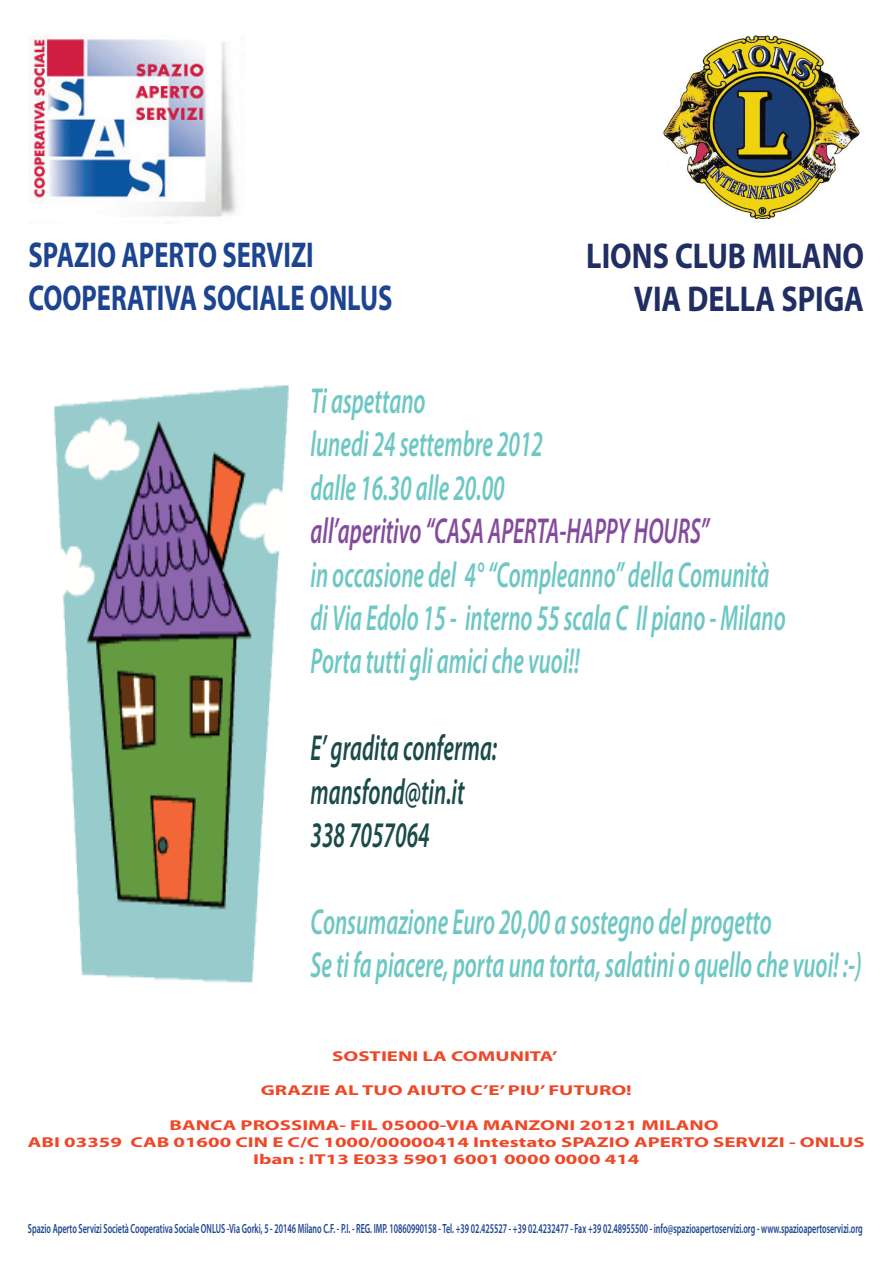
<style>
.page{position:relative;width:893px;height:1263px;background:#fff}
.page>*{position:absolute;margin:0;border:0;box-sizing:border-box;transform-origin:0 0}
.t1{font:italic 600 36.15px/43.3px "Myriad Pro";color:#6dc7c3;scale:.61 1}
.t2{font:italic 600 36.15px/43.3px "Myriad Pro";color:#1a4b49;scale:.61 1}
.t3{font:italic 600 36.15px "Myriad Pro";color:#844b9d;scale:.61 1}
.t4{font:700 36px/43.2px "Myriad Pro";color:#1d4490;scale:.74 1}
.t5{font:700 36px/43.2px "Myriad Pro";color:#212e63;text-align:right;scale:.84 1}
.t6{font:700 14.25px/17.1px "Myriad Pro";color:#ef4727;text-align:center;scale:1.46 1}
.t7{font:600 13.35px "Myriad Pro";color:#1d4490;scale:.6 1}
</style>
<div class="page">
<img style="left:28px;top:34px;width:216px;height:190px">
<img style="left:54px;top:385px;width:235px;height:598px">
<img style="left:663px;top:34px;width:198px;height:187px">
<p class="t4" style="left:28px;top:232px;width:493px">SPAZIO APERTO SERVIZI<br>COOPERATIVA SOCIALE ONLUS</p>
<p class="t5" style="left:586px;top:233px;width:332px">LIONS CLUB MILANO<br>VIA DELLA SPIGA</p>
<p class="t1" style="left:311px;top:378px;width:383px">Ti aspettano<br>lunedi 24 settembre 2012 dalle 16.30 alle 20.00</p>
<p class="t3" style="left:311px;top:508px;width:655px">all’aperitivo “CASA APERTA-HAPPY HOURS”</p>
<p class="t1" style="left:311px;top:552px;width:780px">in occasione del 4° “Compleanno” della Comunità di Via Edolo 15 - interno 55 scala C II piano - Milano<br>Porta tutti gli amici che vuoi!!</p>
<p class="t2" style="left:311px;top:725px;width:308px">E’ gradita conferma: mansfond@tin.it<br>338 7057064</p>
<p class="t1" style="left:311px;top:899px;width:905px">Consumazione Euro 20,00 a sostegno del progetto<br>Se ti fa piacere, porta una torta, salatini o quello che vuoi! :-)</p>
<p class="t6" style="left:332px;top:1047px;width:156px">SOSTIENI LA COMUNITA’</p>
<p class="t6" style="left:261px;top:1081px;width:256px">GRAZIE AL TUO AIUTO C’E’ PIU’ FUTURO!</p>
<p class="t6" style="left:28px;top:1116px;width:575px">BANCA PROSSIMA- FIL 05000-VIA MANZONI 20121 MILANO<br>ABI 03359 CAB 01600 CIN E C/C 1000/00000414 Intestato SPAZIO APERTO SERVIZI - ONLUS<br>Iban : IT13 E033 5901 6001 0000 0000 414</p>
<p class="t7" style="left:28px;top:1220px;width:1393px">Spazio Aperto Servizi Società Cooperativa Sociale ONLUS -Via Gorki, 5 - 20146 Milano C.F. - P.I. - REG. IMP. 10860990158 - Tel. +39 02.425527 - +39 02.4232477 - Fax +39 02.48955500 - info@spazioapertoservizi.org - www.spazioapertoservizi.org</p>
</div>
